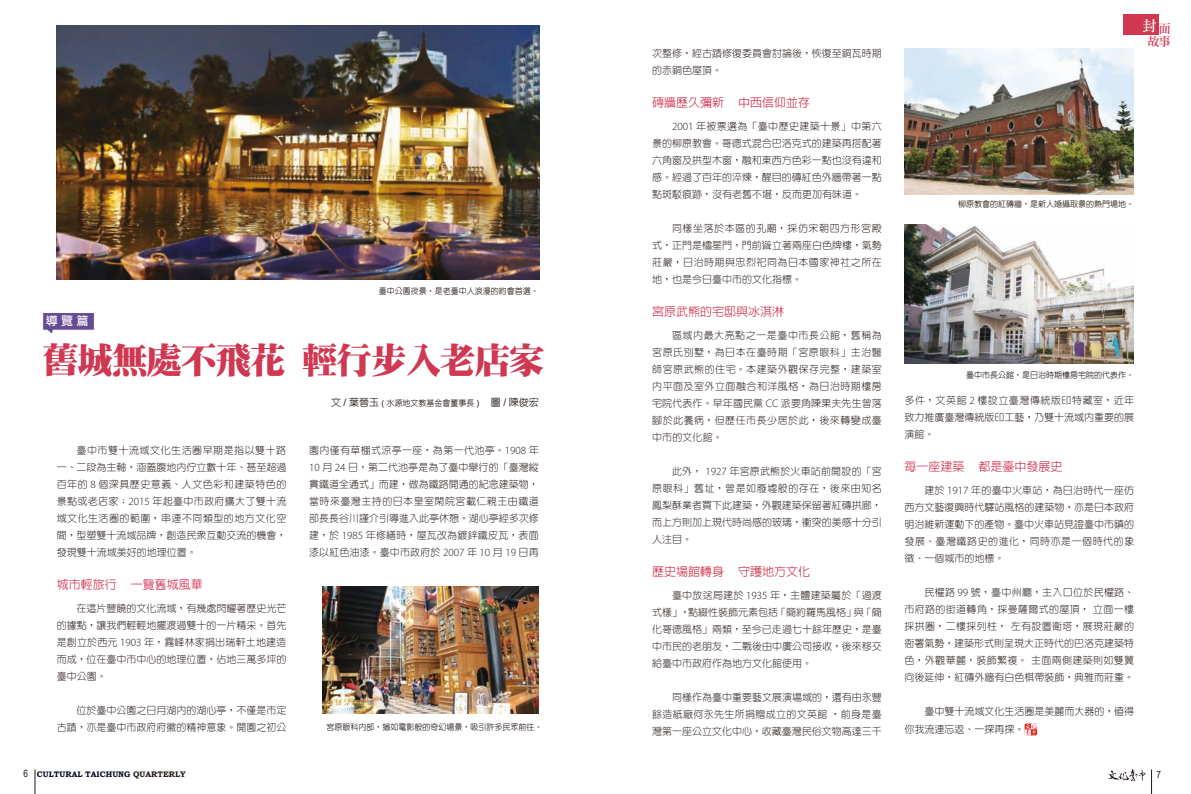
<style>
.page{position:relative;width:1191px;height:794px;background:#fff}
.page>*{position:absolute;margin:0;border:0;box-sizing:border-box;transform-origin:0 0}
.t1{font:36px "DF Ming Std W12";letter-spacing:-.04em;color:#d03852}
.t2{font:800 14px "AR Ming B5";color:#fff}
.t3{font:500 12px "AR Hei B5";color:#d03852}
.t4{font:12px "Li Hei Pro";color:#fff}
.t5{font:800 12px "AR Ming B5";color:#d03852}
.t6{font:300 10px/17px "AR Yuan B5";color:#231916;text-align:justify}
.t7{font:10px "Arial Narrow";color:#231916}
.t8{font:500 8px "AR Yuan B5";color:#231916}
.t9{font:700 8px "Bookman Old Style";color:#050921}
.s1{font-family:"Myriad Pro";font-size:11px}
.s2{font-size:10px}
.s3{font-family:"Arial";font-weight:400;font-size:10.5px}
.s4{font-family:"Arial";font-weight:400;font-size:8.4px}
.s5{font-family:"Arial Narrow";font-weight:400;font-size:10px;color:#231916}
.s6{color:#231916}
</style>
<div class="page">
<div style="left:1123px;top:14px;width:35px;height:20px;background:#d03852"></div>
<svg style="left:1151px;top:769px;width:1px;height:25px"></svg>
<svg style="left:35px;top:769px;width:1px;height:25px"></svg>
<svg style="left:1108px;top:769px;width:37px;height:12px"></svg>
<svg style="left:42px;top:313px;width:52px;height:21px"></svg>
<svg style="left:1024px;top:723px;width:13px;height:12px"></svg>
<img style="left:57px;top:26px;width:482px;height:253px">
<img style="left:904px;top:224px;width:230px;height:139px">
<img style="left:904px;top:49px;width:229px;height:145px">
<img style="left:322px;top:587px;width:217px;height:126px">
<p class="t8" style="left:379px;top:287px;width:162px">臺中公園夜景，是老臺中人浪漫的約會首選。</p>
<p class="t4" style="left:46px;top:315px;width:44px">導 覽 篇</p>
<h1 class="t1" style="left:43px;top:341px;width:504px">舊城無處不飛花 輕行步入老店家</h1>
<p class="t6" style="left:57px;top:442px;width:231px;text-indent:20px">臺中市雙十流域文化生活圈早期是指以雙十路一、二段為主軸，涵蓋腹地內佇立數十年、甚至超過百年的 <span class="s1">8</span> 個深具歷史意義、人文色彩和建築特色的景點或老店家；<span class="s1">2015</span> 年起臺中市政府擴大了雙十流域文化生活圈的範圍，串連不同類型的地方文化空間，型塑雙十流域品牌，創造民眾互動交流的機會，發現雙十流域美好的地理位置。</p>
<p class="t3" style="left:57px;top:578px;width:148px">城市輕旅行 一覽舊城風華</p>
<p class="t6" style="left:57px;top:599px;width:231px;text-indent:20px">在這片豐饒的文化流域，有幾處閃耀著歷史光芒的據點，讓我們輕輕地擺渡過雙十的一片精采。首先是創立於西元 <span class="s1">1903</span> 年，霧峰林家捐出瑞軒土地建造而成，位在臺中市中心的地理位置，佔地三萬多坪的臺中公園。</p>
<p class="t6" style="left:57px;top:701px;width:231px;text-align:right">位於臺中公園之日月湖內的湖心亭，不僅是市定<br>古蹟，亦是臺中市政府府徽的精神意象。開園之初公</p>
<p class="t8" style="left:331px;top:399px;width:209px"><span class="s2">文</span> <span class="s3">/</span> <span class="s2">葉晉玉</span> <span class="s4">(</span> 水源地文教基金會董事長 <span class="s4">)</span> <span class="s2">圖</span> <span class="s3">/</span> <span class="s2">陳俊宏</span></p>
<p class="t6" style="left:309px;top:442px;width:231px">園內僅有草棚式涼亭一座，為第一代池亭。<span class="s1">1908</span> 年<span class="s1">10</span> 月 <span class="s1">24</span> 日，第二代池亭是為了臺中舉行的「臺灣縱貫鐵道全通式」而建，做為鐵路開通的紀念建築物，當時來臺灣主持的日本皇室閑院宮載仁親王由鐵道部長長谷川謹介引導進入此亭休憩。湖心亭經多次修建，於 <span class="s1">1985</span> 年修繕時，屋瓦改為鍍鋅鐵皮瓦，表面漆以紅色油漆。臺中市政府於 <span class="s1">2007</span> 年 <span class="s1">10</span> 月 <span class="s1">19</span> 日再</p>
<p class="t8" style="left:326px;top:723px;width:218px">宮原眼科內部，猶如電影般的奇幻場景，吸引許多民眾前往。</p>
<p class="t6" style="left:652px;top:45px;width:231px">次整修，經古蹟修復委員會討論後，恢復至銅瓦時期的赤銅色屋頂。</p>
<p class="t3" style="left:652px;top:97px;width:160px">磚牆歷久彌新 中西信仰並存</p>
<p class="t6" style="left:652px;top:118px;width:231px;text-indent:20px"><span class="s1">2001</span> 年被票選為「臺中歷史建築十景」中第六景的柳原教會。哥德式混合巴洛克式的建築再搭配著六角窗及拱型木窗，融和東西方色彩一點也沒有違和感。經過了百年的淬煉，醒目的磚紅色外牆帶著一點點斑駁痕跡，沒有老舊不堪，反而更加有味道。</p>
<p class="t6" style="left:652px;top:220px;width:231px;text-indent:20px">同樣坐落於本區的孔廟，採仿宋朝四方形宮殿式，正門是櫺星門，門前聳立著兩座白色牌樓，氣勢莊嚴，日治時期與忠烈祀同為日本國家神社之所在地，也是今日臺中市的文化指標。</p>
<p class="t3" style="left:652px;top:306px;width:133px">宮原武熊的宅邸與冰淇淋</p>
<p class="t6" style="left:652px;top:327px;width:231px;text-indent:20px">區域內最大亮點之一是臺中市長公館，舊稱為宮原氏別墅，為日本在臺時期「宮原眼科」主治醫師宮原武熊的住宅。本建築外觀保存完整，建築室內平面及室外立面融合和洋風格，為日治時期樓房宅院代表作。早年國民黨 <span class="s1">CC</span> 派要角陳果夫先生曾落腳於此養病，但歷任市長少居於此，後來轉變成臺中市的文化館。</p>
<p class="t6" style="left:652px;top:463px;width:231px;text-indent:20px">此外， <span class="s1">1927</span> 年宮原武熊於火車站前開設的「宮原眼科」舊址，曾是如廢墟般的存在，後來由知名鳳梨酥業者買下此建築，外觀建築保留著紅磚拱廊，而上方則加上現代時尚感的玻璃，衝突的美感十分引人注目。</p>
<p class="t3" style="left:652px;top:565px;width:160px">歷史場館轉身 守護地方文化</p>
<p class="t6" style="left:652px;top:586px;width:231px;text-indent:20px">臺中放送局建於 <span class="s1">1935</span> 年，主體建築屬於「過渡式樣」，點綴性裝飾元素包括「簡約羅馬風格」與「簡化哥德風格」兩類，至今已走過七十餘年歷史，是臺中市民的老朋友，二戰後由中廣公司接收，後來移交給臺中市政府作為地方文化館使用。</p>
<p class="t6" style="left:652px;top:688px;width:231px;text-indent:20px">同樣作為臺中重要藝文展演場域的，還有由永豐餘造紙廠何永先生所捐贈成立的文英館，前身是臺灣第一座公立文化中心，收藏臺灣民俗文物高達三千</p>
<h2 class="t2" style="left:1142px;top:19px;width:30px">封<sub>面</sub></h2>
<p class="t5" style="left:1147px;top:35px;width:25px">故事</p>
<p class="t8" style="left:958px;top:200px;width:177px">柳原教會的紅磚牆，是新人婚攝取景的熱門場地。</p>
<p class="t8" style="left:966px;top:371px;width:169px">臺中市長公館，是日治時期樓房宅院的代表作。</p>
<p class="t6" style="left:904px;top:392px;width:231px">多件，文英館 <span class="s1">2</span> 樓設立臺灣傳統版印特藏室，近年致力推廣臺灣傳統版印工藝，乃雙十流域內重要的展演館。</p>
<p class="t3" style="left:904px;top:461px;width:160px">每一座建築 都是臺中發展史</p>
<p class="t6" style="left:904px;top:482px;width:231px;text-indent:20px">建於 <span class="s1">1917</span> 年的臺中火車站，為日治時代一座仿西方文藝復興時代驛站風格的建築物，亦是日本政府明治維新運動下的產物。臺中火車站見證臺中市鎮的發展、臺灣鐵路史的進化，同時亦是一個時代的象徵、一個城市的地標。</p>
<p class="t6" style="left:904px;top:584px;width:231px;text-indent:20px">民權路 <span class="s1">99</span> 號，臺中州廳，主入口位於民權路、市府路的街道轉角，採曼薩爾式的屋頂，立面一樓採拱圈，二樓採列柱，左有設置衛塔，展現莊嚴的衙署氣勢，建築形式則呈現大正時代的巴洛克建築特色，外觀華麗，裝飾繁複。主面兩側建築則如雙翼向後延伸，紅磚外牆有白色棋帶裝飾，典雅而莊重。</p>
<p class="t6" style="left:904px;top:702px;width:231px;line-height:18px;text-indent:20px">臺中雙十流域文化生活圈是美麗而大器的，值得你我流連忘返、一探再探。</p>
<p class="t9" style="left:23px;top:769px;width:164px"><span class="s5">6</span> CULTURAL TAICHUNG <span class="s6">QUARTERLY</span></p>
<p class="t7" style="left:1156px;top:766px;width:6px">7</p>
</div>
